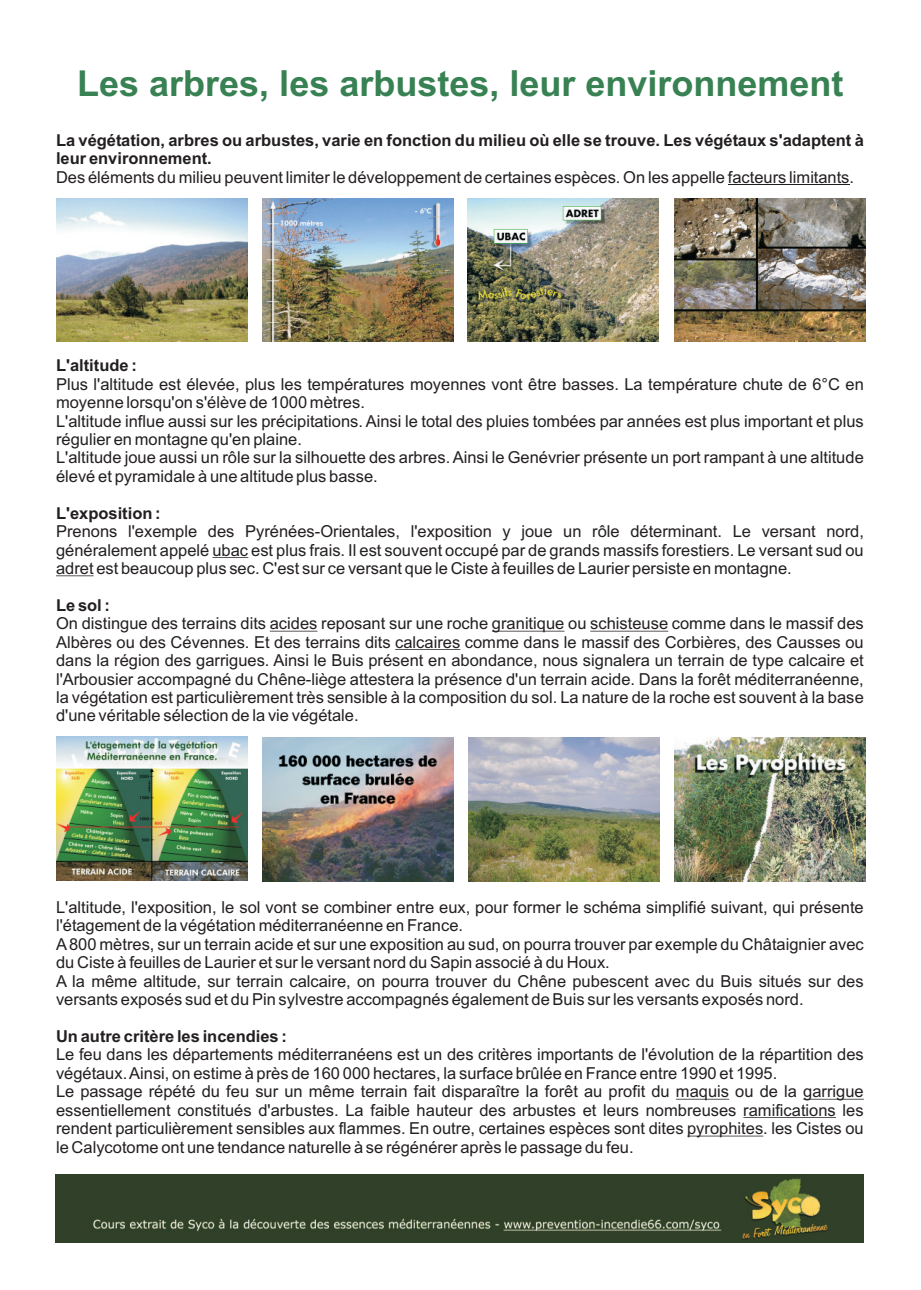
<style>
.page{position:relative;width:921px;height:1290px;background:#fff}
.page>*{position:absolute;margin:0;border:0;box-sizing:border-box;transform-origin:0 0}
.t1{font:700 36px "Arial";color:#378152}
.t2{font:16.5px/18.5px "Arial";color:#231f20}
.t3{font:700 16.5px/18.5px "Arial";color:#231f20}
</style>
<div class="page">
<img style="left:262px;top:198px;width:191px;height:144px">
<img style="left:468px;top:198px;width:191px;height:144px">
<img style="left:674px;top:198px;width:192px;height:144px">
<img style="left:57px;top:198px;width:191px;height:144px">
<img style="left:57px;top:737px;width:191px;height:143px">
<img style="left:262px;top:738px;width:191px;height:143px">
<img style="left:469px;top:738px;width:191px;height:143px">
<img style="left:674px;top:738px;width:192px;height:143px">
<hr style="left:212px;top:557px;width:36px;height:1px;background:#231f20">
<hr style="left:56px;top:575px;width:38px;height:1px;background:#231f20">
<hr style="left:270px;top:631px;width:47px;height:1px;background:#231f20">
<hr style="left:492px;top:631px;width:73px;height:1px;background:#231f20">
<hr style="left:590px;top:631px;width:78px;height:1px;background:#231f20">
<hr style="left:395px;top:649px;width:65px;height:1px;background:#231f20">
<hr style="left:676px;top:1099px;width:53px;height:1px;background:#231f20">
<hr style="left:803px;top:1099px;width:61px;height:1px;background:#231f20">
<hr style="left:743px;top:1117px;width:93px;height:1px;background:#231f20">
<hr style="left:687px;top:1136px;width:76px;height:1px;background:#231f20">
<hr style="left:728px;top:184px;width:121px;height:1px;background:#231f20">
<img style="left:55px;top:1175px;width:808px;height:68px">
<h1 class="t1" style="left:77px;top:70px;width:768px">Les arbres, les arbustes, leur environnement</h1>
<p class="t3" style="left:56px;top:132px;width:809px">La végétation, arbres ou arbustes, varie en fonction du milieu où elle se trouve. Les végétaux s'adaptent à leur environnement.</p>
<p class="t2" style="left:56px;top:169px;width:799px">Des éléments du milieu peuvent limiter le développement de certaines espèces. On les appelle facteurs limitants.</p>
<p class="t3" style="left:56px;top:358px;width:82px">L'altitude :</p>
<p class="t2" style="left:56px;top:376px;width:809px">Plus l'altitude est élevée, plus les températures moyennes vont être basses. La température chute de 6°C en moyenne lorsqu'on s'élève de 1000 mètres.<br>L'altitude influe aussi sur les précipitations. Ainsi le total des pluies tombées par années est plus important et plus régulier en montagne qu'en plaine.<br>L'altitude joue aussi un rôle sur la silhouette des arbres. Ainsi le Genévrier présente un port rampant à une altitude élevé et pyramidale à une altitude plus basse.</p>
<p class="t3" style="left:56px;top:505px;width:106px">L'exposition :</p>
<p class="t2" style="left:56px;top:524px;width:809px;text-align:justify">Prenons l'exemple des Pyrénées-Orientales, l'exposition y joue un rôle déterminant. Le versant nord, généralement appelé ubac est plus frais. Il est souvent occupé par de grands massifs forestiers. Le versant sud ou adret est beaucoup plus sec. C'est sur ce versant que le Ciste à feuilles de Laurier persiste en montagne.</p>
<p class="t3" style="left:56px;top:597px;width:56px">Le sol :</p>
<p class="t2" style="left:56px;top:616px;width:809px;text-align:justify">On distingue des terrains dits acides reposant sur une roche granitique ou schisteuse comme dans le massif des Albères ou des Cévennes. Et des terrains dits calcaires comme dans le massif des Corbières, des Causses ou dans la région des garrigues. Ainsi le Buis présent en abondance, nous signalera un terrain de type calcaire et l'Arbousier accompagné du Chêne-liège attestera la présence d'un terrain acide. Dans la forêt méditerranéenne, la végétation est particulièrement très sensible à la composition du sol. La nature de la roche est souvent à la base d'une véritable sélection de la vie végétale.</p>
<p class="t2" style="left:56px;top:899px;width:809px">L'altitude, l'exposition, le sol vont se combiner entre eux, pour former le schéma simplifié suivant, qui présente l'étagement de la végétation méditerranéenne en France.<br>A 800 mètres, sur un terrain acide et sur une exposition au sud, on pourra trouver par exemple du Châtaignier avec du Ciste à feuilles de Laurier et sur le versant nord du Sapin associé à du Houx.<br>A la même altitude, sur terrain calcaire, on pourra trouver du Chêne pubescent avec du Buis situés sur des versants exposés sud et du Pin sylvestre accompagnés également de Buis sur les versants exposés nord.</p>
<p class="t3" style="left:56px;top:1029px;width:233px">Un autre critère les incendies :</p>
<p class="t2" style="left:56px;top:1047px;width:809px">Le feu dans les départements méditerranéens est un des critères importants de l'évolution de la répartition des végétaux. Ainsi, on estime à près de 160 000 hectares, la surface brûlée en France entre 1990 et 1995.<br>Le passage répété du feu sur un même terrain fait disparaître la forêt au profit du maquis ou de la garrigue essentiellement constitués d'arbustes. La faible hauteur des arbustes et leurs nombreuses ramifications les rendent particulièrement sensibles aux flammes. En outre, certaines espèces sont dites pyrophites. les Cistes ou le Calycotome ont une tendance naturelle à se régénérer après le passage du feu.</p>
</div>
